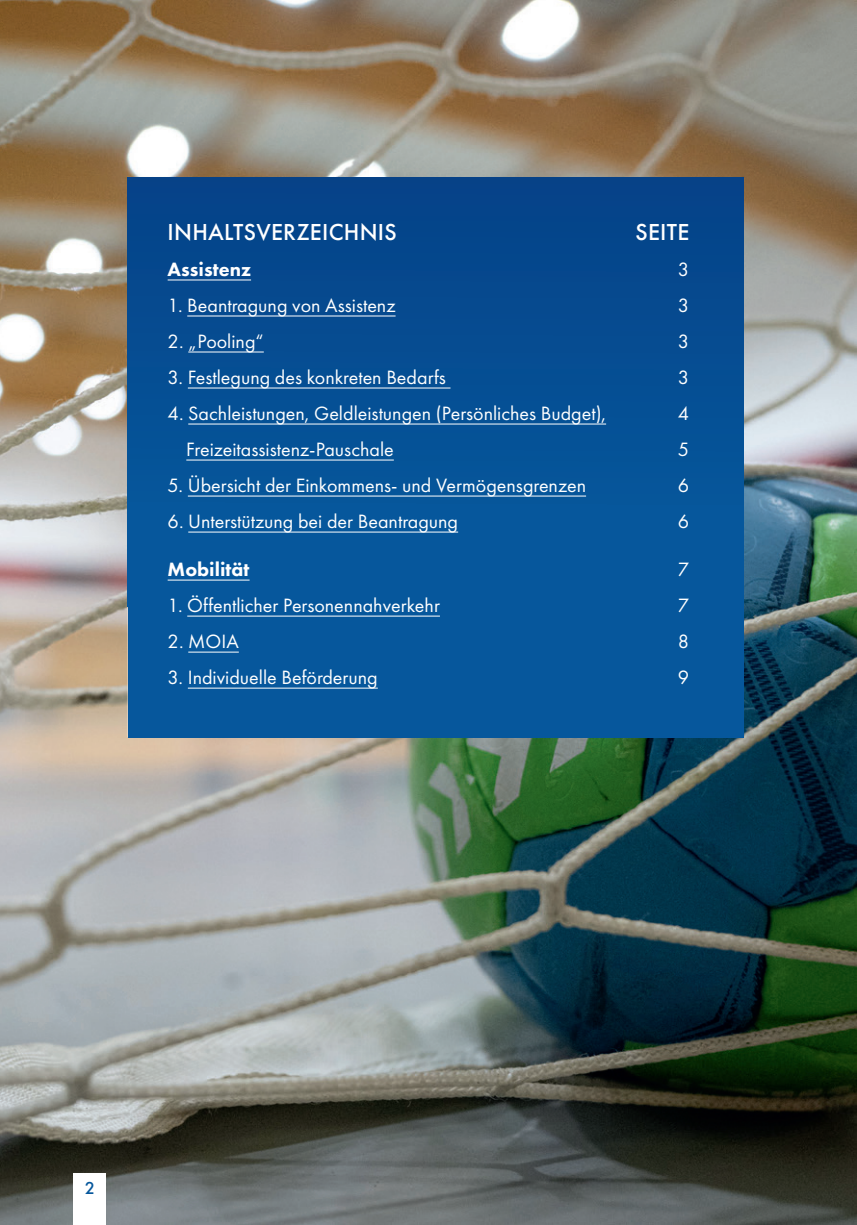
<style>
.page{position:relative;width:857px;height:1225px;background:#fff}
.page>*{position:absolute;margin:0;border:0;box-sizing:border-box;transform-origin:0 0}
.t1{font:500 24px "Futura PT";letter-spacing:.01em;color:#fff}
.t2{font:20px "Futura PT";color:#fff}
.t3{font:800 20px "Futura PT";color:#fff}
.t4{font:500 18px "Futura PT";color:#06579c}
</style>
<div class="page">
<img style="left:0;top:0;width:856px;height:1225px">
<div style="left:74px;top:1173px;width:32px;height:52px;background:#fff"></div>
<div style="left:128px;top:177px;width:615px;height:560px;background:#06579c"></div>
<div style="left:128px;top:177px;width:615px;height:429px;background:#064f94"></div>
<hr style="left:167px;top:280px;width:84px;height:1px;background:#fff">
<hr style="left:187px;top:316px;width:208px;height:1px;background:#fff">
<hr style="left:188px;top:352px;width:76px;height:1px;background:#fff">
<hr style="left:188px;top:388px;width:262px;height:1px;background:#fff">
<hr style="left:188px;top:424px;width:417px;height:1px;background:#fff">
<hr style="left:186px;top:460px;width:207px;height:1px;background:#fff">
<hr style="left:188px;top:496px;width:397px;height:1px;background:#fff">
<hr style="left:188px;top:532px;width:270px;height:1px;background:#fff">
<hr style="left:167px;top:580px;width:82px;height:1px;background:#fff">
<hr style="left:187px;top:616px;width:252px;height:1px;background:#fff">
<hr style="left:188px;top:652px;width:51px;height:1px;background:#fff">
<hr style="left:188px;top:688px;width:189px;height:1px;background:#fff">
<p class="t1" style="left:167px;top:217px;width:230px">INHALTSVERZEICHNIS</p>
<p class="t1" style="left:635px;top:217px;width:55px">SEITE</p>
<p class="t3" style="left:167px;top:257px;width:85px">Assistenz</p>
<p class="t2" style="left:677px;top:257px;width:13px">3</p>
<p class="t2" style="left:167px;top:293px;width:229px">1. Beantragung von Assistenz</p>
<p class="t2" style="left:677px;top:293px;width:13px">3</p>
<p class="t2" style="left:167px;top:329px;width:98px">2. „Pooling“</p>
<p class="t2" style="left:677px;top:329px;width:13px">3</p>
<p class="t2" style="left:167px;top:365px;width:279px">3. Festlegung des konkreten Bedarfs</p>
<p class="t2" style="left:677px;top:365px;width:13px">3</p>
<p class="t2" style="left:167px;top:401px;width:439px">4. Sachleistungen, Geldleistungen (Persönliches Budget),</p>
<p class="t2" style="left:677px;top:401px;width:13px">4</p>
<p class="t2" style="left:186px;top:437px;width:209px">Freizeitassistenz-Pauschale</p>
<p class="t2" style="left:677px;top:437px;width:13px">5</p>
<p class="t2" style="left:167px;top:473px;width:419px">5. Übersicht der Einkommens- und Vermögensgrenzen</p>
<p class="t2" style="left:677px;top:473px;width:13px">6</p>
<p class="t2" style="left:167px;top:509px;width:292px">6. Unterstützung bei der Beantragung</p>
<p class="t2" style="left:677px;top:509px;width:13px">6</p>
<p class="t3" style="left:167px;top:557px;width:83px">Mobilität</p>
<p class="t2" style="left:677px;top:557px;width:13px">7</p>
<p class="t2" style="left:167px;top:593px;width:273px">1. Öffentlicher Personennahverkehr</p>
<p class="t2" style="left:677px;top:593px;width:13px">7</p>
<p class="t2" style="left:167px;top:629px;width:73px">2. MOIA</p>
<p class="t2" style="left:677px;top:629px;width:13px">8</p>
<p class="t2" style="left:167px;top:665px;width:211px">3. Individuelle Beförderung</p>
<p class="t2" style="left:677px;top:665px;width:13px">9</p>
<p class="t4" style="left:85px;top:1176px;width:12px">2</p>
</div>
